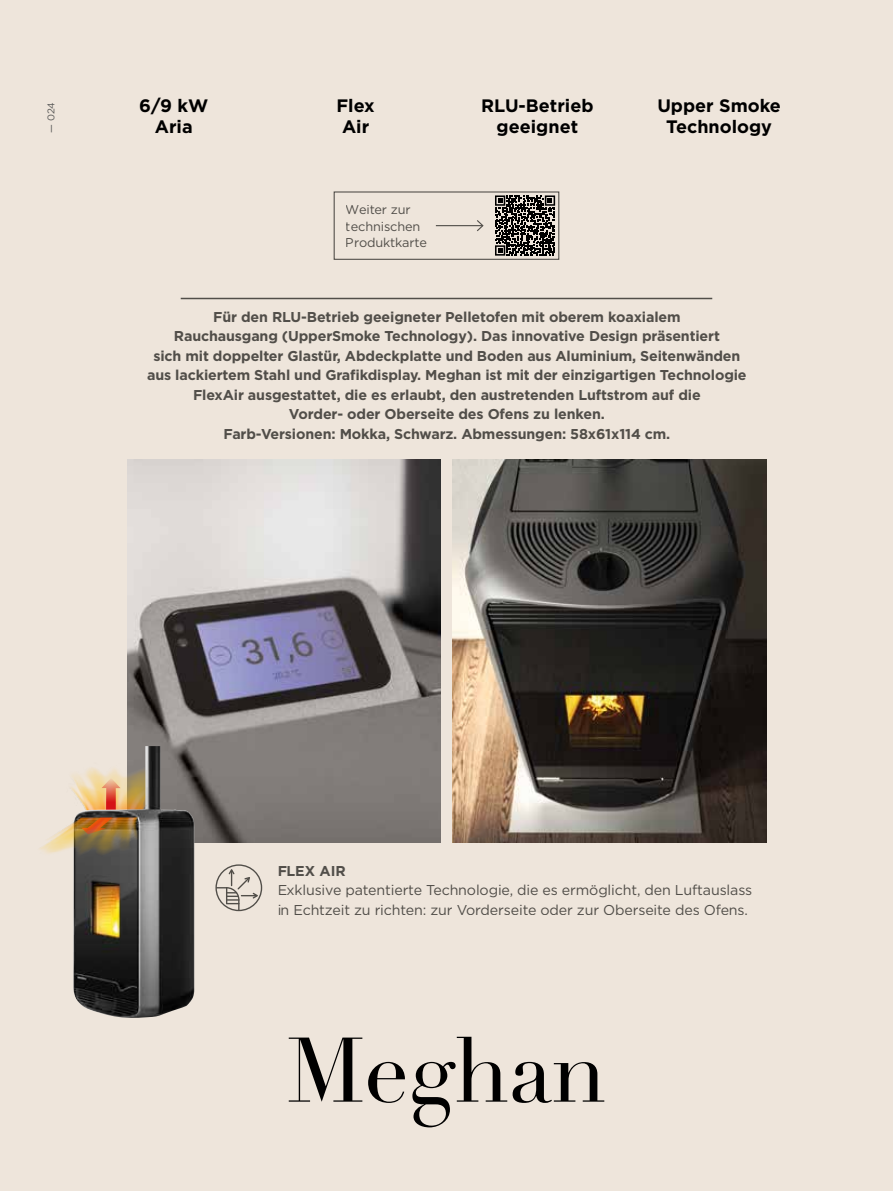
<style>
.page{position:relative;width:893px;height:1191px;background:#eee5db}
.page>*{position:absolute;margin:0;border:0;box-sizing:border-box;transform-origin:0 0}
.t1{font:90px "Didot LT Std";letter-spacing:-.005em;color:#000}
.t2{font:700 18px/21px "Gotham";color:#000;text-align:center}
.t3{font:700 14.25px/19.5px "Gotham";letter-spacing:-.01em;color:#575756;text-align:center}
.t4{font:14.25px/19.5px "Gotham";letter-spacing:-.01em;color:#575756}
.t5{font:12.75px/16.5px "Gotham";letter-spacing:-.01em;color:#575756}
.t6{font:9.75px "Gotham";color:#575756}
</style>
<div class="page">
<img style="left:128px;top:459px;width:313px;height:383px">
<img style="left:453px;top:459px;width:313px;height:383px">
<img style="left:73px;top:746px;width:121px;height:272px">
<img style="left:40px;top:813px;width:121px;height:57px">
<hr style="left:181px;top:298px;width:531px;height:1px;background:#575756">
<svg style="left:215px;top:864px;width:47px;height:47px"></svg>
<hr style="left:436px;top:225px;width:47px;height:1px;background:#575756">
<svg style="left:476px;top:220px;width:8px;height:12px"></svg>
<div style="left:334px;top:191px;width:225px;height:69px;border:1px solid #575756"></div>
<svg style="left:495px;top:195px;width:60px;height:61px"></svg>
<p class="t6" style="left:45px;top:133px;width:32px;rotate:-90deg">— 024</p>
<p class="t2" style="left:139px;top:95px;width:71px">6/9 kW<br>Aria</p>
<p class="t2" style="left:336px;top:95px;width:40px">Flex<br>Air</p>
<p class="t2" style="left:657px;top:95px;width:125px">Upper Smoke<br>Technology</p>
<p class="t2" style="left:481px;top:95px;width:114px">RLU-Betrieb geeignet</p>
<p class="t5" style="left:346px;top:201px;width:83px">Weiter zur technischen<br>Produktkarte</p>
<p class="t3" style="left:147px;top:307px;width:601px">Für den RLU-Betrieb geeigneter Pelletofen mit oberem koaxialem<br>Rauchausgang (UpperSmoke Technology). Das innovative Design präsentiert<br>sich mit doppelter Glastür, Abdeckplatte und Boden aus Aluminium, Seitenwänden aus lackiertem Stahl und Grafikdisplay. Meghan ist mit der einzigartigen Technologie FlexAir ausgestattet, die es erlaubt, den austretenden Luftstrom auf die<br>Vorder- oder Oberseite des Ofens zu lenken.<br>Farb-Versionen: Mokka, Schwarz. Abmessungen: 58x61x114 cm.</p>
<p class="t3" style="left:277px;top:861px;width:70px">FLEX AIR</p>
<p class="t4" style="left:277px;top:880px;width:477px">Exklusive patentierte Technologie, die es ermöglicht, den Luftauslass in Echtzeit zu richten: zur Vorderseite oder zur Oberseite des Ofens.</p>
<h1 class="t1" style="left:286px;top:1017px;width:322px">Meghan</h1>
</div>
